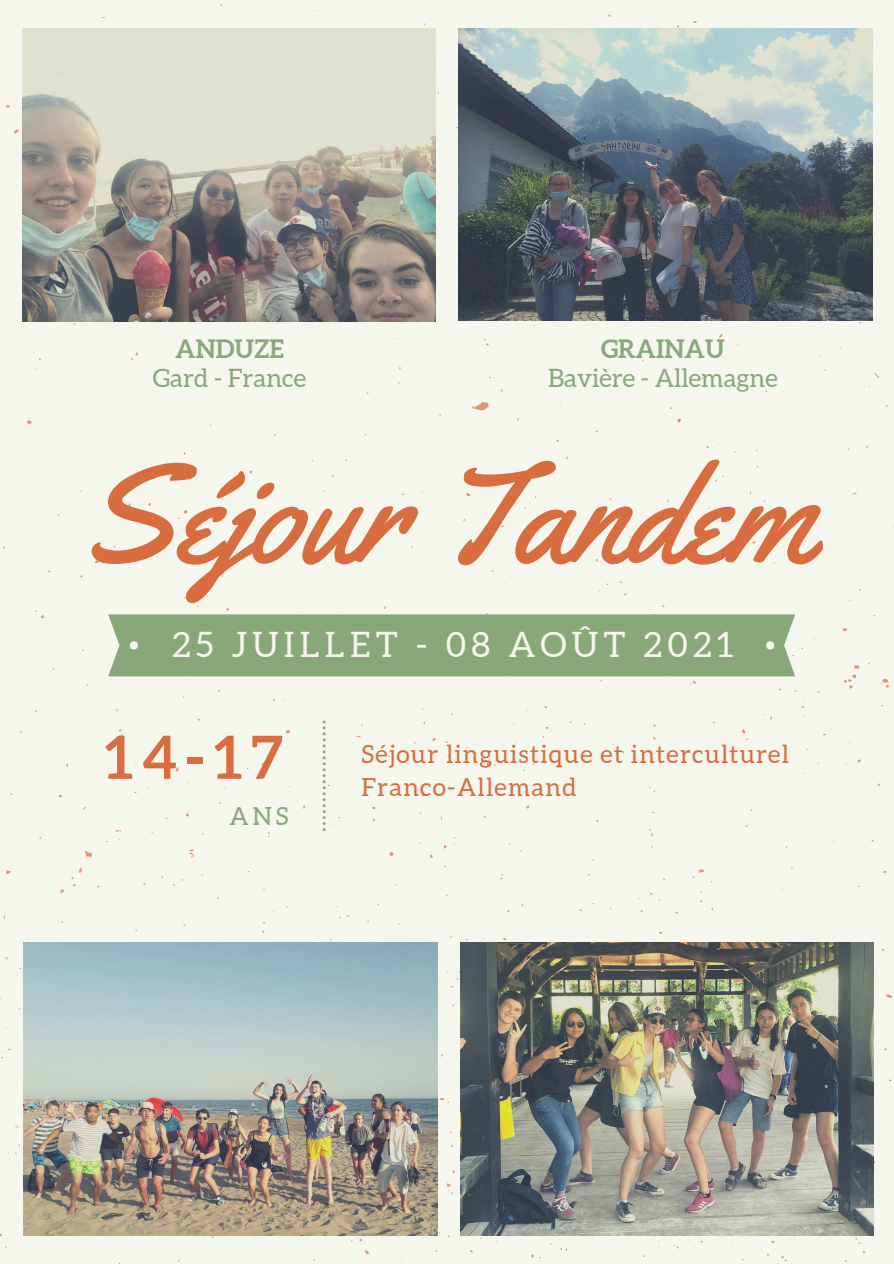
<style>
.page{position:relative;width:894px;height:1264px;background:#fff}
.page>*{position:absolute;margin:0;border:0;box-sizing:border-box;transform-origin:0 0}
.t1{font:139.95px "Yellowtail";color:#d86d40}
.t2{font:700 59.55px "Aleo";color:#d86d40}
.t3{font:34.95px "Aleo";letter-spacing:.15em;color:#f5f6ed}
.t4{font:25.35px "Aleo";color:#88a87c}
.t5{font:700 25.35px "Aleo";color:#88a87c}
.t6{font:24.9px "Aleo";letter-spacing:.05em;color:#d86d40}
.t7{font:24.9px "Aleo";color:#88a87c}
</style>
<div class="page">
<div style="left:0;top:0;width:893px;height:1263px;background:#f5f6ed"></div>
<img style="left:22px;top:29px;width:414px;height:292px">
<img style="left:458px;top:29px;width:413px;height:292px">
<div style="left:108px;top:614px;width:687px;height:62px;background:#88a87c"></div>
<svg style="left:322px;top:720px;width:3px;height:111px"></svg>
<img style="left:24px;top:942px;width:413px;height:293px">
<img style="left:460px;top:942px;width:413px;height:293px">
<p class="t5" style="left:175px;top:334px;width:110px">ANDUZE</p>
<p class="t4" style="left:153px;top:364px;width:155px">Gard - France</p>
<p class="t5" style="left:601px;top:334px;width:125px">GRAINAU</p>
<p class="t4" style="left:548px;top:364px;width:231px">Bavière - Allemagne</p>
<p class="t1" style="left:82px;top:426px;width:733px">Séjour Tandem</p>
<p class="t3" style="left:172px;top:624px;width:562px">25 JUILLET - 08 AOÛT 2021</p>
<p class="t2" style="left:104px;top:723px;width:180px">14-17</p>
<p class="t7" style="left:229px;top:802px;width:60px">ANS</p>
<p class="t6" style="left:361px;top:739px;width:429px">Séjour linguistique et interculturel</p>
<p class="t6" style="left:361px;top:773px;width:216px">Franco-Allemand</p>
</div>
